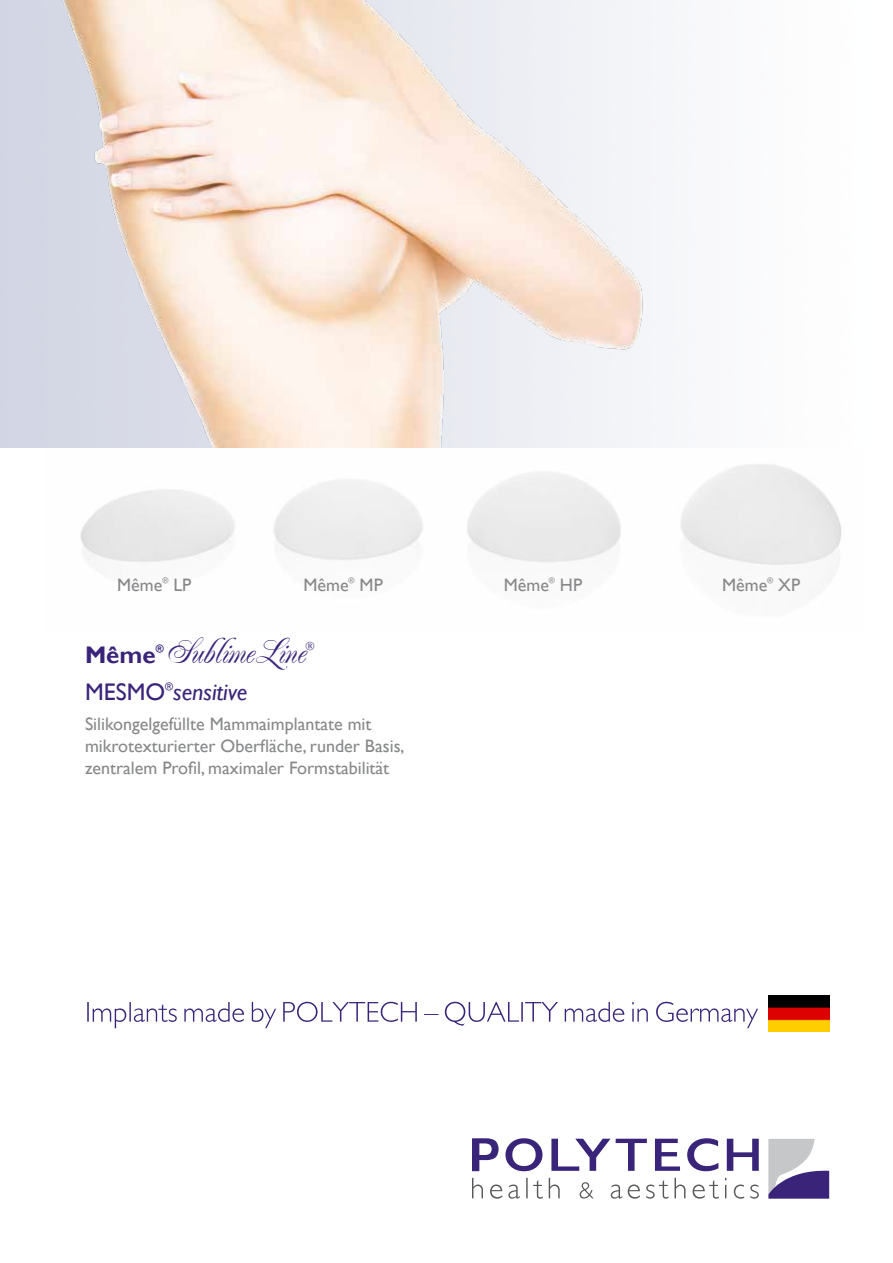
<style>
.page{position:relative;width:893px;height:1263px;background:#fff}
.page>*{position:absolute;margin:0;border:0;box-sizing:border-box;transform-origin:0 0}
.t1{font:36px "Poem Renaissance";color:#3a247a}
.t2{font:italic 24px "Gill Sans";color:#3a247a}
.t3{font:700 24px "Gill Sans";color:#3a247a}
.t4{font:18px/21.6px "Gill Sans";color:#87888a}
.t5{font:700 12.9px "Poem Renaissance";color:#3a247a}
.t6{font:700 10.8px "Gill Sans";color:#3a247a}
.t7{font:10.8px "Gill Sans";color:#3a247a}
.s1{font-style:normal}
</style>
<div class="page">
<div style="left:0;top:434px;width:864px;height:196px;background:#fff;opacity:.75"></div>
<svg style="left:472px;top:1178px;width:11px;height:20px"></svg>
<svg style="left:490px;top:1184px;width:12px;height:15px"></svg>
<svg style="left:508px;top:1184px;width:12px;height:15px"></svg>
<svg style="left:526px;top:1178px;width:17px;height:21px"></svg>
<svg style="left:549px;top:1178px;width:11px;height:20px"></svg>
<svg style="left:580px;top:1182px;width:14px;height:16px"></svg>
<svg style="left:611px;top:1184px;width:11px;height:15px"></svg>
<svg style="left:628px;top:1184px;width:12px;height:15px"></svg>
<svg style="left:646px;top:1178px;width:39px;height:21px"></svg>
<svg style="left:693px;top:1180px;width:26px;height:19px"></svg>
<svg style="left:725px;top:1178px;width:1px;height:20px"></svg>
<svg style="left:734px;top:1184px;width:10px;height:15px"></svg>
<svg style="left:750px;top:1184px;width:9px;height:15px"></svg>
<svg style="left:472px;top:1138px;width:27px;height:33px"></svg>
<svg style="left:505px;top:1138px;width:37px;height:33px"></svg>
<svg style="left:551px;top:1139px;width:59px;height:32px"></svg>
<svg style="left:616px;top:1139px;width:31px;height:32px"></svg>
<svg style="left:655px;top:1139px;width:25px;height:32px"></svg>
<svg style="left:687px;top:1138px;width:31px;height:33px"></svg>
<svg style="left:727px;top:1139px;width:32px;height:32px"></svg>
<svg style="left:768px;top:1139px;width:61px;height:60px"></svg>
<img style="left:715px;top:434px;width:149px;height:14px">
<img style="left:0;top:0;width:715px;height:448px">
<svg style="left:87px;top:1002px;width:671px;height:26px"></svg>
<img style="left:769px;top:995px;width:60px;height:36px">
<p class="t4" style="left:117px;top:574px;width:76px">Même<sup>®</sup> LP</p>
<p class="t4" style="left:303px;top:574px;width:81px">Même<sup>®</sup> MP</p>
<p class="t4" style="left:504px;top:574px;width:80px">Même<sup>®</sup> HP</p>
<p class="t4" style="left:722px;top:574px;width:80px">Même<sup>®</sup> XP</p>
<h2 class="t3" style="left:85px;top:640px;width:72px">Même</h2>
<p class="t6" style="left:156px;top:642px;width:9px">®</p>
<h1 class="t1" style="left:164px;top:632px;width:143px">SublimeLine</h1>
<p class="t5" style="left:305px;top:639px;width:12px">®</p>
<h2 class="t2" style="left:85px;top:678px;width:164px"><span class="s1">MESMO</span> sensitive</h2>
<p class="t7" style="left:165px;top:680px;width:9px">®</p>
<p class="t4" style="left:85px;top:714px;width:321px">Silikongelgefüllte Mammaimplantate mit mikrotexturierter Oberfläche, runder Basis, zentralem Profil, maximaler Formstabilität</p>
</div>
